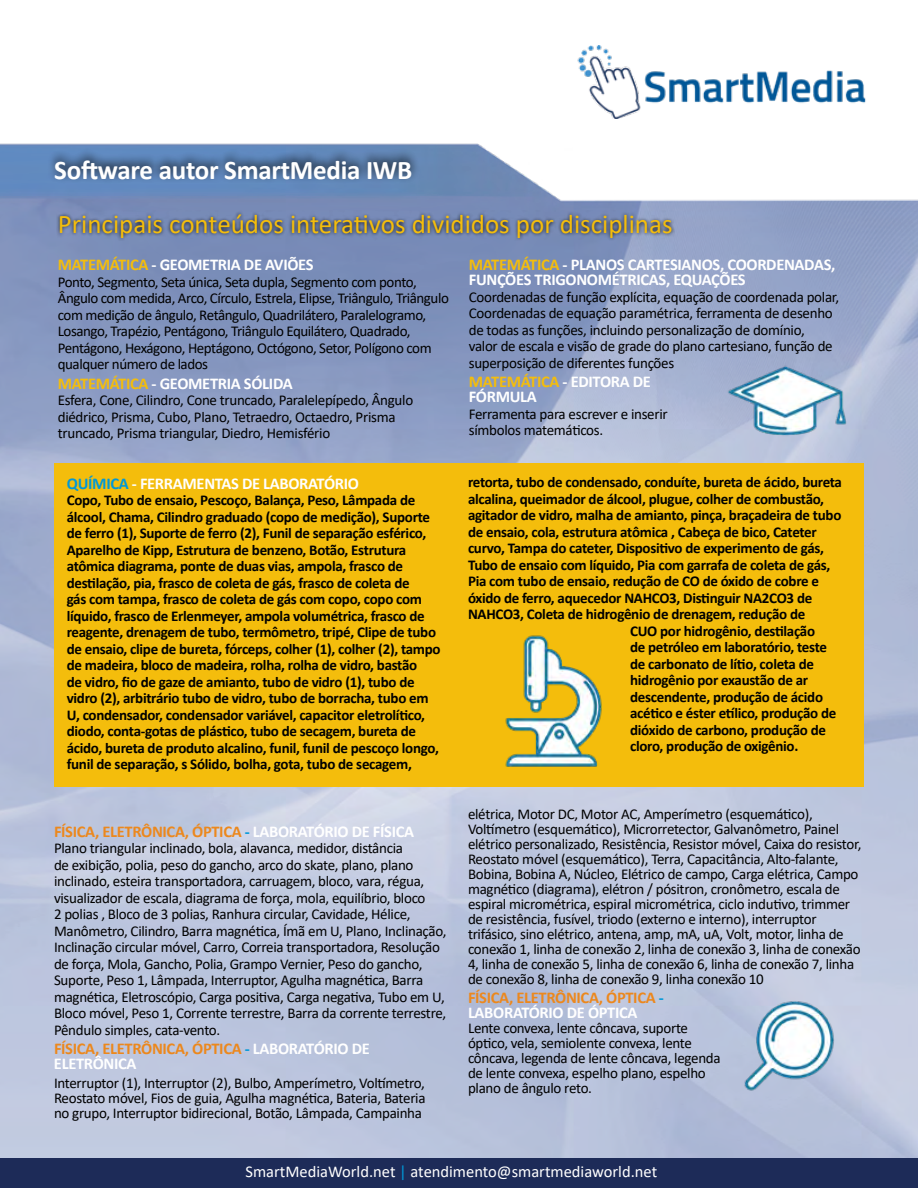
<style>
.page{position:relative;width:918px;height:1188px;background:#fff}
.page>*{position:absolute;margin:0;border:0;box-sizing:border-box;transform-origin:0 0}
.t1{font:27px "Calibri";color:#f4bd0c}
.t2{font:700 27px "Calibri";letter-spacing:-.01em;color:#fff}
.t3{font:700 16.5px/15px "Calibri";letter-spacing:-.02em;color:#fff}
.t4{font:700 16.5px/15px "Calibri";letter-spacing:-.02em;color:#ec881d}
.t5{font:16.5px "Calibri";color:#fff}
.t6{font:15px/16.5px "Calibri";letter-spacing:-.02em;color:#000}
.t7{font:700 15px/16.5px "Calibri";letter-spacing:-.02em;color:#000}
.s1{color:#f4bd0c}
.s2{color:#0098d8}
.s3{color:#fff}
</style>
<div class="page">
<div style="left:0;top:1158px;width:918px;height:30px;background:#1d2b58"></div>
<img style="left:577px;top:45px;width:289px;height:73px">
<img style="left:0;top:144px;width:918px;height:1014px">
<div style="left:57px;top:211px;width:618px;height:30px;background:#000;opacity:.75"></div>
<div style="left:46px;top:148px;width:375px;height:36px;background:#000;opacity:.75"></div>
<div style="left:54px;top:463px;width:810px;height:324px;background:#f4bd0c"></div>
<img style="left:505px;top:635px;width:97px;height:132px">
<img style="left:721px;top:991px;width:142px;height:127px">
<img style="left:716px;top:360px;width:148px;height:82px">
<h1 class="t2" style="left:54px;top:151px;width:360px">Software autor SmartMedia IWB</h1>
<h1 class="t1" style="left:58px;top:206px;width:616px">Principais conteúdos interativos divididos por disciplinas</h1>
<p class="t3" style="left:58px;top:257px;width:257px"><span class="s1">MATEMÁTICA</span> - GEOMETRIA DE AVIÕES</p>
<p class="t6" style="left:58px;top:273px;width:393px">Ponto, Segmento, Seta única, Seta dupla, Segmento com ponto, Ângulo com medida, Arco, Círculo, Estrela, Elipse, Triângulo, Triângulo com medição de ângulo, Retângulo, Quadrilátero, Paralelogramo, Losango, Trapézio, Pentágono, Triângulo Equilátero, Quadrado, Pentágono, Hexágono, Heptágono, Octógono, Setor, Polígono com qualquer número de lados</p>
<p class="t3" style="left:58px;top:376px;width:236px"><span class="s1">MATEMÁTICA</span> - GEOMETRIA SÓLIDA</p>
<p class="t6" style="left:58px;top:392px;width:357px">Esfera, Cone, Cilindro, Cone truncado, Paralelepípedo, Ângulo diédrico, Prisma, Cubo, Plano, Tetraedro, Octaedro, Prisma truncado, Prisma triangular, Diedro, Hemisfério</p>
<p class="t3" style="left:469px;top:257px;width:368px"><span class="s1">MATEMÁTICA</span> - PLANOS CARTESIANOS, COORDENADAS,<br>FUNÇÕES TRIGONOMÉTRICAS, EQUAÇÕES</p>
<p class="t6" style="left:469px;top:288px;width:372px">Coordenadas de função explícita, equação de coordenada polar, Coordenadas de equação paramétrica, ferramenta de desenho de todas as funções, incluindo personalização de domínio,<br>valor de escala e visão de grade do plano cartesiano, função de superposição de diferentes funções</p>
<p class="t3" style="left:469px;top:374px;width:184px"><span class="s1">MATEMÁTICA</span> - EDITORA DE<br>FÓRMULA</p>
<p class="t6" style="left:469px;top:405px;width:200px">Ferramenta para escrever e inserir símbolos matemáticos.</p>
<p class="t3" style="left:67px;top:475px;width:294px"><span class="s2">QUÍMICA</span> - FERRAMENTAS DE LABORATÓRIO</p>
<p class="t7" style="left:67px;top:492px;width:375px">Copo, Tubo de ensaio, Pescoço, Balança, Peso, Lâmpada de álcool, Chama, Cilindro graduado (copo de medição), Suporte de ferro (1), Suporte de ferro (2), Funil de separação esférico, Aparelho de Kipp, Estrutura de benzeno, Botão, Estrutura atômica diagrama, ponte de duas vias, ampola, frasco de destilação, pia, frasco de coleta de gás, frasco de coleta de<br>gás com tampa, frasco de coleta de gás com copo, copo com líquido, frasco de Erlenmeyer, ampola volumétrica, frasco de reagente, drenagem de tubo, termômetro, tripé, Clipe de tubo de ensaio, clipe de bureta, fórceps, colher (1), colher (2), tampo de madeira, bloco de madeira, rolha, rolha de vidro, bastão<br>de vidro, fio de gaze de amianto, tubo de vidro (1), tubo de vidro (2), arbitrário tubo de vidro, tubo de borracha, tubo em U, condensador, condensador variável, capacitor eletrolítico, diodo, conta-gotas de plástico, tubo de secagem, bureta de ácido, bureta de produto alcalino, funil, funil de pescoço longo, funil de separação, s Sólido, bolha, gota, tubo de secagem,</p>
<p class="t4" style="left:54px;top:824px;width:362px">FÍSICA, ELETRÔNICA, ÓPTICA <span class="s2">-</span> <span class="s3">LABORATÓRIO DE FÍSICA</span></p>
<p class="t6" style="left:54px;top:840px;width:394px">Plano triangular inclinado, bola, alavanca, medidor, distância<br>de exibição, polia, peso do gancho, arco do skate, plano, plano inclinado, esteira transportadora, carruagem, bloco, vara, régua, visualizador de escala, diagrama de força, mola, equilíbrio, bloco<br>2 polias , Bloco de 3 polias, Ranhura circular, Cavidade, Hélice, Manômetro, Cilindro, Barra magnética, Ímã em U, Plano, Inclinação, Inclinação circular móvel, Carro, Correia transportadora, Resolução de força, Mola, Gancho, Polia, Grampo Vernier, Peso do gancho, Suporte, Peso 1, Lâmpada, Interruptor, Agulha magnética, Barra magnética, Eletroscópio, Carga positiva, Carga negativa, Tubo em U, Bloco móvel, Peso 1, Corrente terrestre, Barra da corrente terrestre, Pêndulo simples, cata-vento.</p>
<p class="t4" style="left:54px;top:1041px;width:317px">FÍSICA, ELETRÔNICA, ÓPTICA <span class="s2">-</span> <span class="s3">LABORATÓRIO DE<br>ELETRÔNICA</span></p>
<p class="t6" style="left:54px;top:1075px;width:373px;line-height:15px;text-align:justify">Interruptor (1), Interruptor (2), Bulbo, Amperímetro, Voltímetro, Reostato móvel, Fios de guia, Agulha magnética, Bateria, Bateria no grupo, Interruptor bidirecional, Botão, Lâmpada, Campainha</p>
<p class="t7" style="left:468px;top:474px;width:376px">retorta, tubo de condensado, conduíte, bureta de ácido, bureta</p>
<p class="t7" style="left:468px;top:490px;width:358px">alcalina, queimador de álcool, plugue, colher de combustão,</p>
<p class="t7" style="left:468px;top:507px;width:375px">agitador de vidro, malha de amianto, pinça, braçadeira de tubo</p>
<p class="t7" style="left:468px;top:523px;width:350px">de ensaio, cola, estrutura atômica , Cabeça de bico, Cateter</p>
<p class="t7" style="left:468px;top:540px;width:358px">curvo, Tampa do cateter, Dispositivo de experimento de gás,</p>
<p class="t7" style="left:468px;top:556px;width:364px">Tubo de ensaio com líquido, Pia com garrafa de coleta de gás,</p>
<p class="t7" style="left:468px;top:573px;width:353px">Pia com tubo de ensaio, redução de CO de óxido de cobre e</p>
<p class="t7" style="left:468px;top:589px;width:346px">óxido de ferro, aquecedor NAHCO3, Distinguir NA2CO3 de</p>
<p class="t7" style="left:468px;top:606px;width:339px">NAHCO3, Coleta de hidrogênio de drenagem, redução de</p>
<p class="t7" style="left:630px;top:622px;width:187px">CUO por hidrogênio, destilação</p>
<p class="t7" style="left:630px;top:639px;width:198px">de petróleo em laboratório, teste</p>
<p class="t7" style="left:630px;top:655px;width:185px">de carbonato de lítio, coleta de</p>
<p class="t7" style="left:630px;top:672px;width:180px">hidrogênio por exaustão de ar</p>
<p class="t7" style="left:630px;top:688px;width:195px">descendente, produção de ácido</p>
<p class="t7" style="left:630px;top:705px;width:208px">acético e éster etílico, produção de</p>
<p class="t7" style="left:630px;top:721px;width:197px">dióxido de carbono, produção de</p>
<p class="t7" style="left:630px;top:738px;width:170px">cloro, produção de oxigênio.</p>
<p class="t6" style="left:468px;top:806px;width:395px;line-height:15px">elétrica, Motor DC, Motor AC, Amperímetro (esquemático), Voltímetro (esquemático), Microrretector, Galvanômetro, Painel elétrico personalizado, Resistência, Resistor móvel, Caixa do resistor, Reostato móvel (esquemático), Terra, Capacitância, Alto-falante, Bobina, Bobina A, Núcleo, Elétrico de campo, Carga elétrica, Campo magnético (diagrama), elétron / pósitron, cronômetro, escala de espiral micrométrica, espiral micrométrica, ciclo indutivo, trimmer de resistência, fusível, triodo (externo e interno), interruptor trifásico, sino elétrico, antena, amp, mA, uA, Volt, motor, linha de conexão 1, linha de conexão 2, linha de conexão 3, linha de conexão 4, linha de conexão 5, linha de conexão 6, linha de conexão 7, linha de conexão 8, linha de conexão 9, linha conexão 10</p>
<p class="t4" style="left:468px;top:990px;width:197px">FÍSICA, ELETRÔNICA, ÓPTICA <span class="s2">-<br></span><span class="s3">LABORATÓRIO DE ÓPTICA</span></p>
<p class="t6" style="left:468px;top:1020px;width:254px;line-height:15px">Lente convexa, lente côncava, suporte óptico, vela, semiolente convexa, lente côncava, legenda de lente côncava, legenda de lente convexa, espelho plano, espelho plano de ângulo reto.</p>
<p class="t5" style="left:246px;top:1161px;width:413px">SmartMediaWorld.net <span class="s2">|</span> atendimento@smartmediaworld.net</p>
</div>
